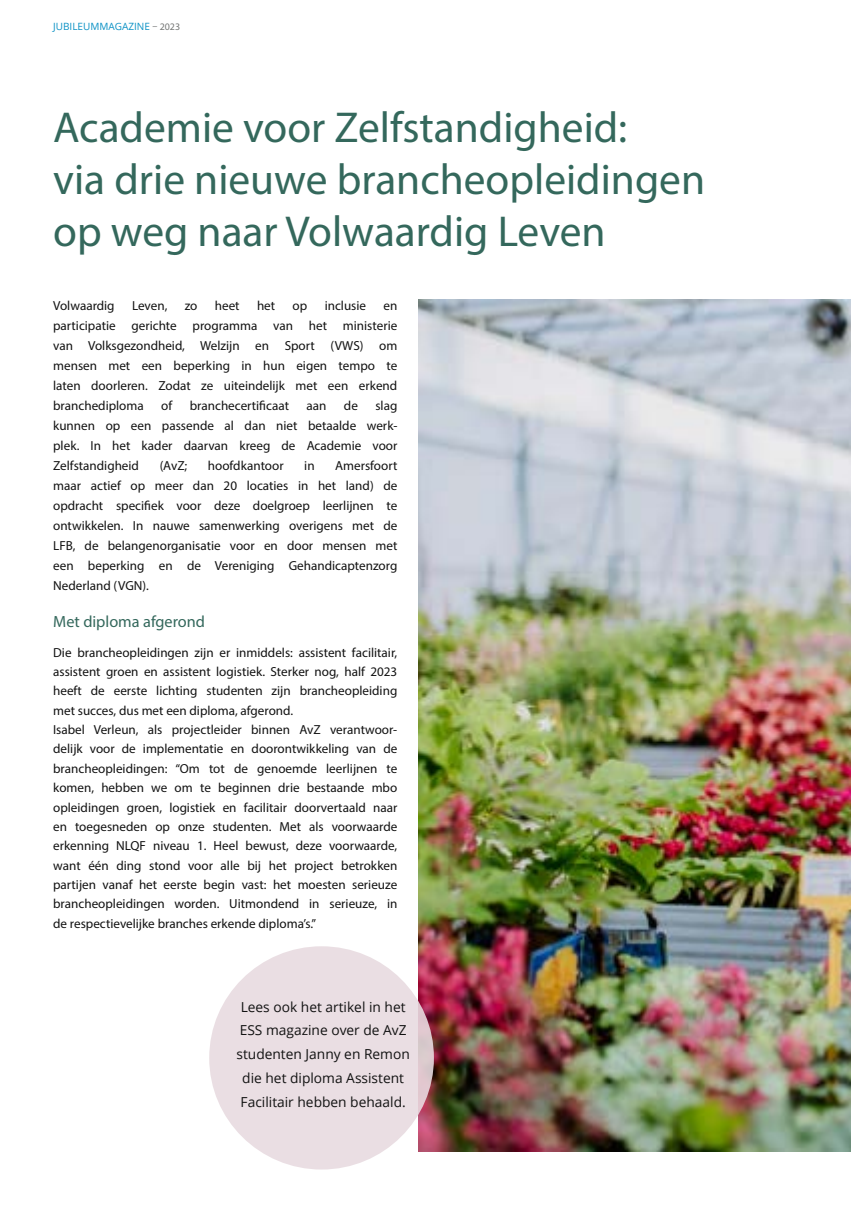
<style>
.page{position:relative;width:851px;height:1205px;background:#fff}
.page>*{position:absolute;margin:0;border:0;box-sizing:border-box;transform-origin:0 0}
.t1{font:43.38px/52px "Myriad Pro";color:#34685c}
.t2{font:16.25px "Myriad Pro";color:#34685c}
.t3{font:13.75px/23.8px "Open Sans";color:#121212;text-align:center}
.t4{font:13.12px/20px "Myriad Pro";color:#121212;text-align:justify}
.t5{font:10px "Open Sans";color:#0c92c5}
.s1{font-family:"Myriad Pro";color:#757776}
</style>
<div class="page">
<img style="left:418px;top:299px;width:432px;height:853px">
<div style="left:209px;top:946px;width:225px;height:223px;background:#e8dbe0;border-radius:50%"></div>
<p class="t5" style="left:53px;top:20px;width:128px">JUBILEUMMAGAZINE <span class="s1">– 2023</span></p>
<h1 class="t1" style="left:53px;top:101px;width:653px">Academie voor Zelfstandigheid:<br>via drie nieuwe brancheopleidingen op weg naar Volwaardig Leven</h1>
<p class="t4" style="left:53px;top:295px;width:63px">Volwaardig</p>
<p class="t4" style="left:132px;top:295px;width:37px">Leven,</p>
<p class="t4" style="left:185px;top:295px;width:14px">zo</p>
<p class="t4" style="left:215px;top:295px;width:26px">heet</p>
<p class="t4" style="left:257px;top:295px;width:20px">het</p>
<p class="t4" style="left:292px;top:295px;width:16px">op</p>
<p class="t4" style="left:324px;top:295px;width:43px">inclusie</p>
<p class="t4" style="left:53px;top:295px;width:345px;text-indent:330px">en participatie gerichte programma van het ministerie van Volksgezondheid, Welzijn en Sport (VWS) om mensen met een beperking in hun eigen tempo te laten doorleren. Zodat ze uiteindelijk met een erkend branchediploma</p>
<p class="t4" style="left:161px;top:395px;width:13px">of</p>
<p class="t4" style="left:190px;top:395px;width:101px">branchecertificaat</p>
<p class="t4" style="left:306px;top:395px;width:21px">aan</p>
<p class="t4" style="left:344px;top:395px;width:15px">de</p>
<p class="t4" style="left:53px;top:395px;width:345px;text-indent:322px">slag kunnen op een passende al dan niet betaalde werk&shy;plek. In het kader daarvan kreeg de Academie voor Zelfstandigheid</p>
<p class="t4" style="left:53px;top:455px;width:345px;text-indent:282px">Amersfoort maar actief op meer dan 20 locaties in het land) de opdracht specifiek voor deze doelgroep leerlijnen te ontwikkelen. In nauwe samenwerking overigens met de LFB, de belangenorganisatie voor en door mensen met een beperking en de Vereniging Gehandicaptenzorg Nederland (VGN).</p>
<p class="t2" style="left:53px;top:611px;width:153px">Met diploma afgerond</p>
<p class="t4" style="left:53px;top:642px;width:345px;line-height:19.4px;text-align:left">Die brancheopleidingen zijn er inmiddels: assistent facilitair, assistent groen en assistent logistiek. Sterker nog, half 2023 heeft de eerste lichting studenten zijn brancheopleiding met succes, dus met een diploma, afgerond.<br>Isabel Verleun, als projectleider binnen AvZ verantwoor&shy;delijk voor de implementatie en doorontwikkeling van de brancheopleidingen: “Om tot de genoemde leerlijnen te komen, hebben we om te beginnen drie bestaande mbo opleidingen groen, logistiek en facilitair doorvertaald naar en toegesneden op onze studenten. Met als voorwaarde erkenning NLQF niveau 1. Heel bewust, deze voorwaarde, want één ding stond voor alle bij het project betrokken partijen vanaf het eerste begin vast: het moesten serieuze brancheopleidingen worden. Uitmondend in serieuze, in de respectievelijke branches erkende diploma’s.”</p>
<p class="t4" style="left:160px;top:455px;width:29px">(AvZ;</p>
<p class="t4" style="left:208px;top:455px;width:77px">hoofdkantoor</p>
<p class="t4" style="left:304px;top:455px;width:12px">in</p>
<p class="t3" style="left:236px;top:994px;width:175px">Lees ook het artikel in het<br>ESS magazine over de AvZ studenten Janny en Remon die het diploma Assistent<br>Facilitair hebben behaald.</p>
</div>
